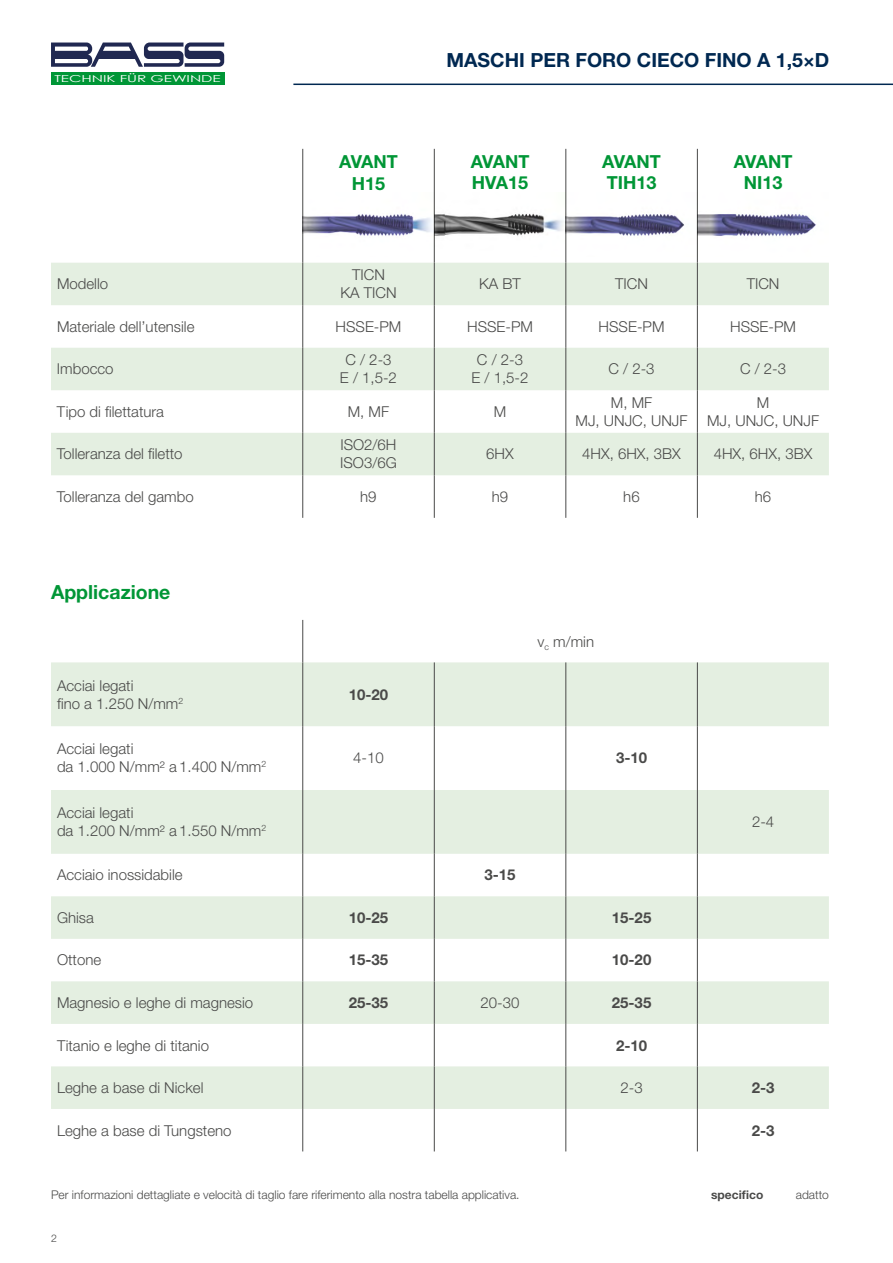
<style>
.page{position:relative;width:893px;height:1263px;background:#fff}
.page>*{position:absolute;margin:0;border:0;box-sizing:border-box;transform-origin:0 0}
.t1{font:700 19.5px "Helvetica Neue LT Std";color:#002851}
.t2{font:700 19.5px "Helvetica Neue LT Std";color:#009636}
.t3{font:700 18px/21.6px "Helvetica Neue LT Std";color:#009636;text-align:center}
.t4{font:300 15px/18px "Helvetica Neue LT Std";color:#4a4a49;text-align:center}
.t5{font:700 15px "Helvetica Neue LT Std";color:#4a4a49}
.t6{font:300 12px "Helvetica Neue LT Std";color:#4a4a49}
.t7{font:700 12px "Helvetica Neue LT Std";color:#4a4a49}
.t8{font:300 10.5px "Helvetica Neue LT Std";color:#4a4a49}
.t9{font:9.6px "Century Gothic";color:#fff;scale:1.58 1}
</style>
<div class="page">
<div style="left:51px;top:72px;width:173px;height:13px;background:#009636"></div>
<svg style="left:51px;top:43px;width:173px;height:24px"></svg>
<hr style="left:293px;top:84px;width:600px;height:1px;background:#002851">
<svg style="left:51px;top:662px;width:778px;height:447px;fill:#e4efe1"></svg>
<hr style="left:302px;top:620px;width:1px;height:42px;background:#4a4a49">
<hr style="left:302px;top:662px;width:1px;height:64px;background:#4a4a49">
<hr style="left:434px;top:662px;width:1px;height:64px;background:#4a4a49">
<hr style="left:565px;top:662px;width:1px;height:64px;background:#4a4a49">
<hr style="left:697px;top:662px;width:1px;height:64px;background:#4a4a49">
<hr style="left:302px;top:726px;width:1px;height:64px;background:#4a4a49">
<hr style="left:434px;top:726px;width:1px;height:64px;background:#4a4a49">
<hr style="left:565px;top:726px;width:1px;height:64px;background:#4a4a49">
<hr style="left:697px;top:726px;width:1px;height:64px;background:#4a4a49">
<hr style="left:302px;top:790px;width:1px;height:64px;background:#4a4a49">
<hr style="left:434px;top:790px;width:1px;height:64px;background:#4a4a49">
<hr style="left:565px;top:790px;width:1px;height:64px;background:#4a4a49">
<hr style="left:697px;top:790px;width:1px;height:64px;background:#4a4a49">
<hr style="left:302px;top:854px;width:1px;height:42px;background:#4a4a49">
<hr style="left:434px;top:854px;width:1px;height:42px;background:#4a4a49">
<hr style="left:565px;top:854px;width:1px;height:42px;background:#4a4a49">
<hr style="left:697px;top:854px;width:1px;height:42px;background:#4a4a49">
<hr style="left:302px;top:896px;width:1px;height:43px;background:#4a4a49">
<hr style="left:434px;top:896px;width:1px;height:43px;background:#4a4a49">
<hr style="left:565px;top:896px;width:1px;height:43px;background:#4a4a49">
<hr style="left:697px;top:896px;width:1px;height:43px;background:#4a4a49">
<hr style="left:302px;top:939px;width:1px;height:42px;background:#4a4a49">
<hr style="left:434px;top:939px;width:1px;height:42px;background:#4a4a49">
<hr style="left:565px;top:939px;width:1px;height:42px;background:#4a4a49">
<hr style="left:697px;top:939px;width:1px;height:42px;background:#4a4a49">
<hr style="left:302px;top:981px;width:1px;height:43px;background:#4a4a49">
<hr style="left:434px;top:981px;width:1px;height:43px;background:#4a4a49">
<hr style="left:565px;top:981px;width:1px;height:43px;background:#4a4a49">
<hr style="left:697px;top:981px;width:1px;height:43px;background:#4a4a49">
<hr style="left:302px;top:1024px;width:1px;height:42px;background:#4a4a49">
<hr style="left:434px;top:1024px;width:1px;height:42px;background:#4a4a49">
<hr style="left:565px;top:1024px;width:1px;height:42px;background:#4a4a49">
<hr style="left:697px;top:1024px;width:1px;height:42px;background:#4a4a49">
<hr style="left:302px;top:1066px;width:1px;height:43px;background:#4a4a49">
<hr style="left:434px;top:1066px;width:1px;height:43px;background:#4a4a49">
<hr style="left:565px;top:1066px;width:1px;height:43px;background:#4a4a49">
<hr style="left:697px;top:1066px;width:1px;height:43px;background:#4a4a49">
<hr style="left:302px;top:1109px;width:1px;height:42px;background:#4a4a49">
<hr style="left:434px;top:1109px;width:1px;height:42px;background:#4a4a49">
<hr style="left:565px;top:1109px;width:1px;height:42px;background:#4a4a49">
<hr style="left:697px;top:1109px;width:1px;height:42px;background:#4a4a49">
<svg style="left:51px;top:263px;width:778px;height:212px;fill:#e4efe1"></svg>
<hr style="left:302px;top:149px;width:1px;height:114px;background:#4a4a49">
<hr style="left:434px;top:149px;width:1px;height:114px;background:#4a4a49">
<hr style="left:565px;top:149px;width:1px;height:114px;background:#4a4a49">
<hr style="left:697px;top:149px;width:1px;height:114px;background:#4a4a49">
<hr style="left:302px;top:263px;width:1px;height:42px;background:#4a4a49">
<hr style="left:434px;top:263px;width:1px;height:42px;background:#4a4a49">
<hr style="left:565px;top:263px;width:1px;height:42px;background:#4a4a49">
<hr style="left:697px;top:263px;width:1px;height:42px;background:#4a4a49">
<hr style="left:302px;top:305px;width:1px;height:43px;background:#4a4a49">
<hr style="left:434px;top:305px;width:1px;height:43px;background:#4a4a49">
<hr style="left:565px;top:305px;width:1px;height:43px;background:#4a4a49">
<hr style="left:697px;top:305px;width:1px;height:43px;background:#4a4a49">
<hr style="left:302px;top:348px;width:1px;height:42px;background:#4a4a49">
<hr style="left:434px;top:348px;width:1px;height:42px;background:#4a4a49">
<hr style="left:565px;top:348px;width:1px;height:42px;background:#4a4a49">
<hr style="left:697px;top:348px;width:1px;height:42px;background:#4a4a49">
<hr style="left:302px;top:390px;width:1px;height:43px;background:#4a4a49">
<hr style="left:434px;top:390px;width:1px;height:43px;background:#4a4a49">
<hr style="left:565px;top:390px;width:1px;height:43px;background:#4a4a49">
<hr style="left:697px;top:390px;width:1px;height:43px;background:#4a4a49">
<hr style="left:302px;top:433px;width:1px;height:42px;background:#4a4a49">
<hr style="left:434px;top:433px;width:1px;height:42px;background:#4a4a49">
<hr style="left:565px;top:433px;width:1px;height:42px;background:#4a4a49">
<hr style="left:697px;top:433px;width:1px;height:42px;background:#4a4a49">
<hr style="left:302px;top:475px;width:1px;height:43px;background:#4a4a49">
<hr style="left:434px;top:475px;width:1px;height:43px;background:#4a4a49">
<hr style="left:565px;top:475px;width:1px;height:43px;background:#4a4a49">
<hr style="left:697px;top:475px;width:1px;height:43px;background:#4a4a49">
<img style="left:303px;top:193px;width:513px;height:64px">
<p class="t9" style="left:54px;top:72px;width:107px">TECHNIK FÜR GEWINDE</p>
<h1 class="t1" style="left:447px;top:48px;width:384px">MASCHI PER FORO CIECO FINO A 1,5×D</h1>
<p class="t3" style="left:339px;top:150px;width:60px">AVANT<br>H15</p>
<p class="t3" style="left:471px;top:150px;width:60px;text-align:left">AVANT<br>HVA15</p>
<p class="t3" style="left:602px;top:150px;width:60px;text-align:left">AVANT<br>TIH13</p>
<p class="t3" style="left:734px;top:150px;width:60px">AVANT<br>NI13</p>
<p class="t4" style="left:57px;top:275px;width:53px">Modello</p>
<p class="t4" style="left:340px;top:266px;width:58px">TICN<br>KA TICN</p>
<p class="t4" style="left:479px;top:275px;width:43px">KA BT</p>
<p class="t4" style="left:615px;top:275px;width:34px">TICN</p>
<p class="t4" style="left:747px;top:275px;width:34px">TICN</p>
<p class="t4" style="left:57px;top:317px;width:139px">Materiale dell’utensile</p>
<p class="t4" style="left:336px;top:317px;width:67px">HSSE-PM</p>
<p class="t4" style="left:467px;top:317px;width:67px">HSSE-PM</p>
<p class="t4" style="left:599px;top:317px;width:67px">HSSE-PM</p>
<p class="t4" style="left:730px;top:317px;width:67px">HSSE-PM</p>
<p class="t4" style="left:57px;top:360px;width:58px">Imbocco</p>
<p class="t4" style="left:340px;top:351px;width:58px">C / 2-3<br>E / 1,5-2</p>
<p class="t4" style="left:472px;top:351px;width:58px">C / 2-3<br>E / 1,5-2</p>
<p class="t4" style="left:608px;top:360px;width:48px">C / 2-3</p>
<p class="t4" style="left:740px;top:360px;width:48px">C / 2-3</p>
<p class="t4" style="left:57px;top:402px;width:109px">Tipo di filettatura</p>
<p class="t4" style="left:348px;top:402px;width:43px">M, MF</p>
<p class="t4" style="left:494px;top:402px;width:14px">M</p>
<p class="t4" style="left:576px;top:393px;width:113px">M, MF<br>MJ, UNJC, UNJF</p>
<p class="t4" style="left:707px;top:393px;width:113px">M<br>MJ, UNJC, UNJF</p>
<p class="t4" style="left:57px;top:445px;width:127px">Tolleranza del filetto</p>
<p class="t4" style="left:340px;top:436px;width:58px;text-align:left">ISO2/6H<br>ISO3/6G</p>
<p class="t4" style="left:486px;top:445px;width:29px">6HX</p>
<p class="t4" style="left:582px;top:445px;width:100px">4HX, 6HX, 3BX</p>
<p class="t4" style="left:714px;top:445px;width:100px">4HX, 6HX, 3BX</p>
<p class="t4" style="left:57px;top:487px;width:138px">Tolleranza del gambo</p>
<p class="t4" style="left:360px;top:487px;width:18px">h9</p>
<p class="t4" style="left:492px;top:487px;width:18px">h9</p>
<p class="t4" style="left:623px;top:487px;width:18px">h6</p>
<p class="t4" style="left:755px;top:487px;width:18px">h6</p>
<h1 class="t2" style="left:51px;top:580px;width:121px">Applicazione</h1>
<p class="t4" style="left:538px;top:632px;width:58px">v<sub>c</sub> m/min</p>
<p class="t4" style="left:57px;top:676px;width:128px;text-align:left">Acciai legati<br>fino a 1.250 N/mm<sup>2</sup></p>
<p class="t5" style="left:349px;top:685px;width:41px">10-20</p>
<p class="t4" style="left:57px;top:740px;width:211px;text-align:left">Acciai legati<br>da 1.000 N/mm² a 1.400 N/mm<sup>2</sup></p>
<p class="t4" style="left:353px;top:749px;width:32px">4-10</p>
<p class="t5" style="left:616px;top:749px;width:33px">3-10</p>
<p class="t4" style="left:57px;top:804px;width:211px;text-align:left">Acciai legati<br>da 1.200 N/mm² a 1.550 N/mm<sup>2</sup></p>
<p class="t4" style="left:752px;top:813px;width:24px">2-4</p>
<p class="t4" style="left:57px;top:866px;width:127px">Acciaio inossidabile</p>
<p class="t5" style="left:484px;top:866px;width:33px">3-15</p>
<p class="t4" style="left:57px;top:908px;width:38px">Ghisa</p>
<p class="t5" style="left:349px;top:908px;width:41px">10-25</p>
<p class="t5" style="left:612px;top:908px;width:41px">15-25</p>
<p class="t4" style="left:57px;top:951px;width:46px">Ottone</p>
<p class="t5" style="left:349px;top:951px;width:41px">15-35</p>
<p class="t5" style="left:612px;top:951px;width:41px">10-20</p>
<p class="t4" style="left:57px;top:993px;width:198px">Magnesio e leghe di magnesio</p>
<p class="t5" style="left:349px;top:993px;width:41px">25-35</p>
<p class="t4" style="left:481px;top:993px;width:40px">20-30</p>
<p class="t5" style="left:612px;top:993px;width:41px">25-35</p>
<p class="t4" style="left:57px;top:1036px;width:154px">Titanio e leghe di titanio</p>
<p class="t5" style="left:616px;top:1036px;width:33px">2-10</p>
<p class="t4" style="left:57px;top:1078px;width:148px">Leghe a base di Nickel</p>
<p class="t4" style="left:620px;top:1078px;width:24px">2-3</p>
<p class="t5" style="left:752px;top:1078px;width:24px">2-3</p>
<p class="t4" style="left:57px;top:1121px;width:176px">Leghe a base di Tungsteno</p>
<p class="t5" style="left:752px;top:1121px;width:24px">2-3</p>
<p class="t6" style="left:51px;top:1187px;width:470px">Per informazioni dettagliate e velocità di taglio fare riferimento alla nostra tabella applicativa.</p>
<p class="t7" style="left:711px;top:1187px;width:54px">specifico</p>
<p class="t6" style="left:796px;top:1187px;width:35px">adatto</p>
<p class="t8" style="left:51px;top:1231px;width:7px">2</p>
</div>
